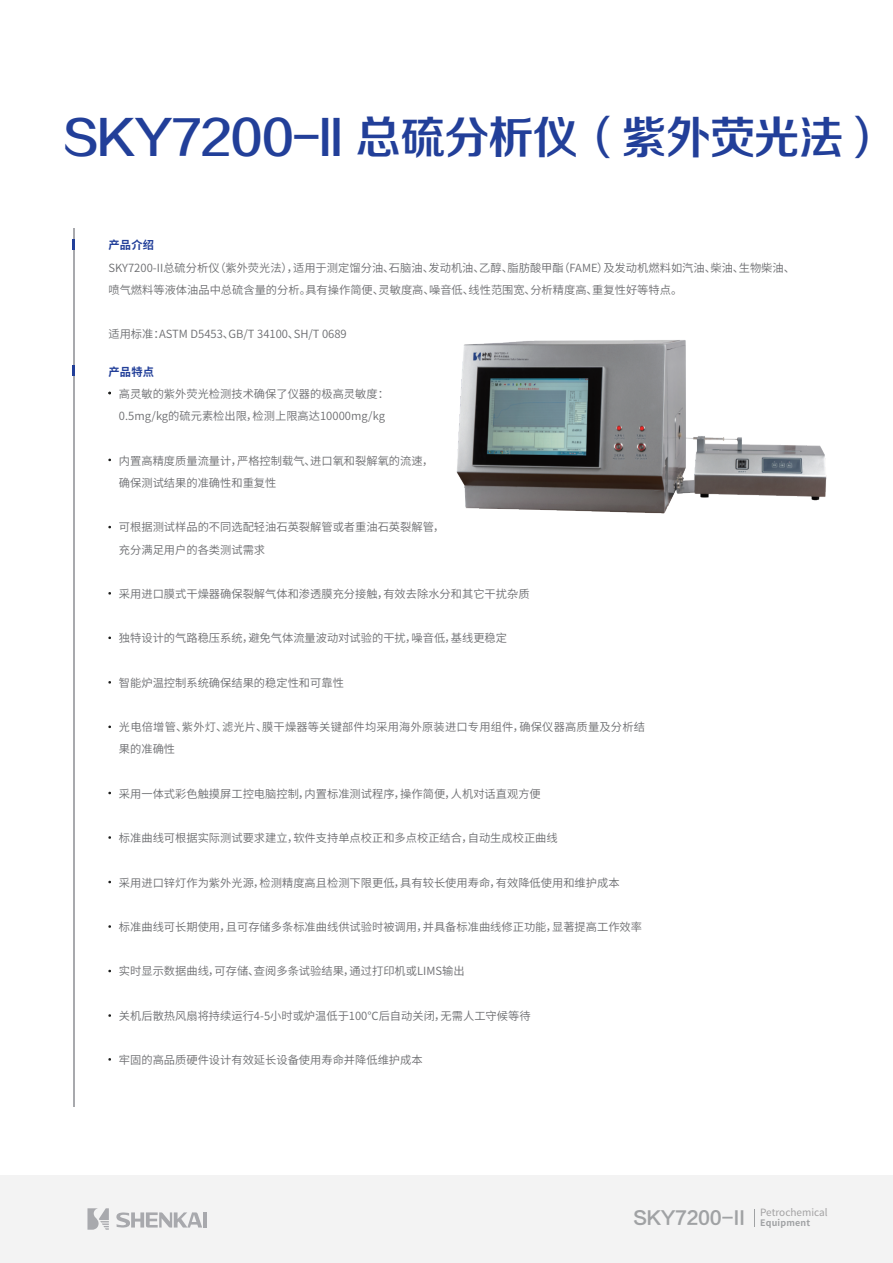
<style>
.page{position:relative;width:893px;height:1263px;background:#fff}
.page>*{position:absolute;margin:0;border:0;box-sizing:border-box;transform-origin:0 0}
.t1{font:45.15px "FZZZHONGJW GB1 0";letter-spacing:-.02em;color:#223f99}
.t2{font:18.15px "FZLTZHK GBK1 0";letter-spacing:-.02em;color:#a0a2a4}
.t3{font:11.25px/22.2px "Source Han Sans CN";color:#6c6d70}
.t4{font:700 11.25px "Source Han Sans CN";letter-spacing:.02em;color:#223f99}
.t5{font:10.05px "Source Han Sans CN";color:#a2a1a2}
</style>
<div class="page">
<hr style="left:73px;top:229px;width:1px;height:878px;background:#a8a9ad">
<svg style="left:72px;top:239px;width:3px;height:11px"></svg>
<svg style="left:72px;top:365px;width:3px;height:11px"></svg>
<img style="left:456px;top:340px;width:371px;height:174px">
<div style="left:0;top:1176px;width:893px;height:87px;background:#f3f3f3"></div>
<svg style="left:87px;top:1208px;width:22px;height:22px"></svg>
<hr style="left:203px;top:1212px;width:4px;height:15px;background:#a8a9ad">
<svg style="left:116px;top:1212px;width:86px;height:15px"></svg>
<h1 class="t1" style="left:63px;top:113px;width:826px">SKY7200-II 总硫分析仪（紫外荧光法）</h1>
<p class="t4" style="left:108px;top:239px;width:47px">产品介绍</p>
<p class="t3" style="left:108px;top:257px;width:688px">SKY7200-II总硫分析仪（紫外荧光法），适用于测定馏分油、石脑油、发动机油、乙醇、脂肪酸甲酯（FAME）及发动机燃料如汽油、柴油、生物柴油、喷气燃料等液体油品中总硫含量的分析。具有操作简便、灵敏度高、噪音低、线性范围宽、分析精度高、重复性好等特点。</p>
<p class="t3" style="left:108px;top:323px;width:240px">适用标准：ASTM D5453、GB/T 34100、SH/T 0689</p>
<p class="t4" style="left:108px;top:365px;width:47px">产品特点</p>
<p class="t3" style="left:119px;top:383px;width:272px">高灵敏的紫外荧光检测技术确保了仪器的极高灵敏度：<br>0.5mg/kg的硫元素检出限，检测上限高达10000mg/kg</p>
<p class="t3" style="left:119px;top:450px;width:316px">内置高精度质量流量计，严格控制载气、进口氧和裂解氧的流速，确保测试结果的准确性和重复性</p>
<p class="t3" style="left:119px;top:516px;width:327px">可根据测试样品的不同选配轻油石英裂解管或者重油石英裂解管，充分满足用户的各类测试需求</p>
<p class="t3" style="left:119px;top:583px;width:412px">采用进口膜式干燥器确保裂解气体和渗透膜充分接触，有效去除水分和其它干扰杂质</p>
<p class="t3" style="left:119px;top:627px;width:390px">独特设计的气路稳压系统，避免气体流量波动对试验的干扰，噪音低，基线更稳定</p>
<p class="t3" style="left:119px;top:672px;width:226px">智能炉温控制系统确保结果的稳定性和可靠性</p>
<p class="t3" style="left:119px;top:716px;width:528px">光电倍增管、紫外灯、滤光片、膜干燥器等关键部件均采用海外原装进口专用组件，确保仪器高质量及分析结果的准确性</p>
<p class="t3" style="left:119px;top:783px;width:423px">采用一体式彩色触摸屏工控电脑控制，内置标准测试程序，操作简便，人机对话直观方便</p>
<p class="t3" style="left:119px;top:827px;width:440px">标准曲线可根据实际测试要求建立，软件支持单点校正和多点校正结合，自动生成校正曲线</p>
<p class="t3" style="left:119px;top:871px;width:502px">采用进口锌灯作为紫外光源，检测精度高且检测下限更低，具有较长使用寿命，有效降低使用和维护成本</p>
<p class="t3" style="left:119px;top:916px;width:525px">标准曲线可长期使用，且可存储多条标准曲线供试验时被调用，并具备标准曲线修正功能，显著提高工作效率</p>
<p class="t3" style="left:119px;top:960px;width:347px">实时显示数据曲线，可存储、查阅多条试验结果，通过打印机或LIMS输出</p>
<p class="t3" style="left:119px;top:1005px;width:413px">关机后散热风扇将持续运行4-5小时或炉温低于100℃后自动关闭，无需人工守候等待</p>
<p class="t3" style="left:119px;top:1049px;width:305px">牢固的高品质硬件设计有效延长设备使用寿命并降低维护成本</p>
<p class="t5" style="left:760px;top:1206px;width:69px">Petrochemical</p>
<h2 class="t2" style="left:633px;top:1208px;width:179px">SKY7200-II <sub>Equipment</sub></h2>
</div>
